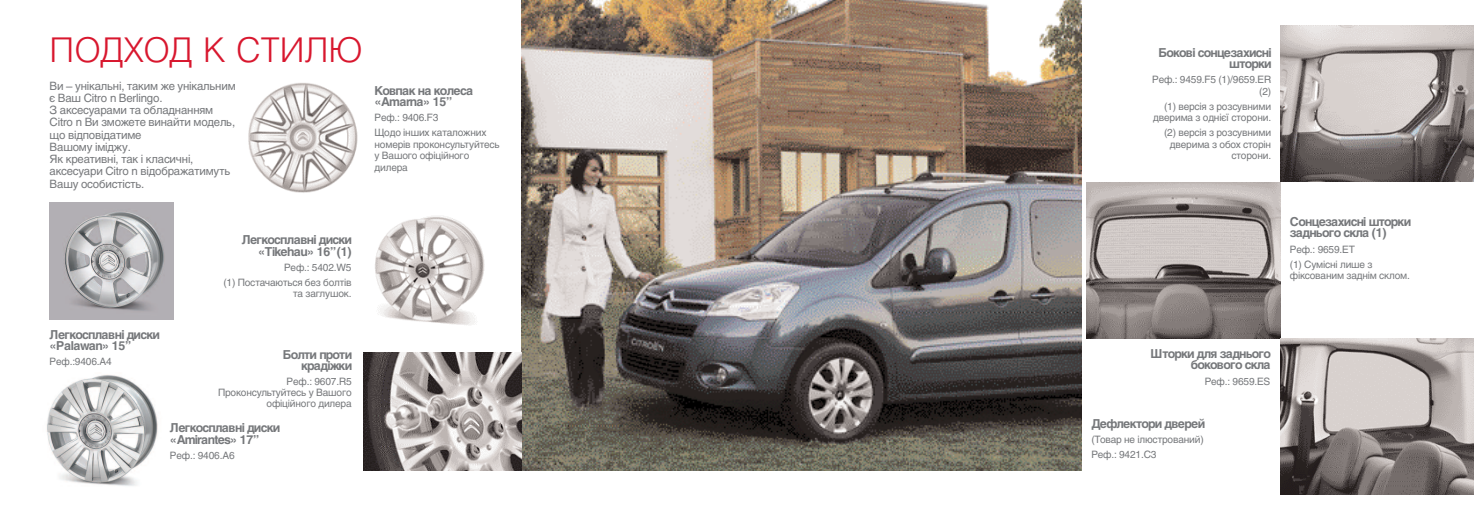
<style>
.page{position:relative;width:1474px;height:521px;background:#fff}
.page>*{position:absolute;margin:0;border:0;box-sizing:border-box;transform-origin:0 0}
.t1{font:300 34.12px "Helios";color:#d8172e}
.t2{font:700 12.25px/11.4px "Helios";letter-spacing:-.065em;color:#76787b}
.t3{font:11.38px/12.2px "Helios";letter-spacing:-.015em;color:#76787b}
.t4{font:10.06px/11.4px "Helios";letter-spacing:-.015em;color:#76787b;text-align:right}
</style>
<div class="page">
<img style="left:375px;top:216px;width:110px;height:109px">
<img style="left:50px;top:203px;width:124px;height:116px">
<img style="left:521px;top:0;width:560px;height:470px">
<img style="left:248px;top:83px;width:110px;height:110px">
<img style="left:47px;top:374px;width:111px;height:112px">
<img style="left:1086px;top:182px;width:194px;height:156px">
<img style="left:1280px;top:26px;width:193px;height:156px">
<img style="left:1280px;top:338px;width:193px;height:156px">
<img style="left:363px;top:353px;width:158px;height:117px">
<h1 class="t1" style="left:50px;top:37px;width:314px">ПОДХОД К СТИЛЮ</h1>
<p class="t3" style="left:50px;top:81px;width:188px">Ви – унікальні, таким же унікальним є Ваш Citro n Berlingo.<br>З аксесуарами та обладнанням<br>Citro n Ви зможете винайти модель, що відповідатиме<br>Вашому іміджу.<br>Як креативні, так і класичні, аксесуари Citro n відображатимуть<br>Вашу особистість.</p>
<p class="t2" style="left:374px;top:86px;width:100px">Ковпак на колеса «Amarna» 15”</p>
<p class="t4" style="left:374px;top:111px;width:113px;line-height:15.1px;text-align:left">Реф.: 9406.F3<br>Щодо інших каталожних</p>
<p class="t4" style="left:374px;top:139px;width:127px;text-align:left">номерів проконсультуйтесь у Вашого офіційного дилера</p>
<p class="t2" style="left:242px;top:235px;width:112px;text-align:right">Легкосплавні диски «Tikehau» 16”(1)</p>
<p class="t4" style="left:223px;top:260px;width:130px;line-height:15.1px">Реф.: 5402.W5<br>(1) Постачаються без болтів</p>
<p class="t4" style="left:293px;top:289px;width:60px">та заглушок.</p>
<p class="t2" style="left:50px;top:330px;width:112px;line-height:10.9px">Легкосплавні диски «Palawan» 15”</p>
<p class="t4" style="left:50px;top:356px;width:64px">Реф.:9406.A4</p>
<p class="t2" style="left:283px;top:350px;width:71px;text-align:right">Болти проти крадіжки</p>
<p class="t4" style="left:218px;top:377px;width:135px;line-height:10.9px">Реф.: 9607.R5<br>Проконсультуйтесь у Вашого офіційного дилера</p>
<p class="t2" style="left:170px;top:423px;width:112px">Легкосплавні диски «Amirantes» 17”</p>
<p class="t4" style="left:170px;top:450px;width:66px">Реф.: 9406.A6</p>
<p class="t2" style="left:1158px;top:48px;width:115px;text-align:right">Бокові сонцезахисні шторки</p>
<p class="t4" style="left:1152px;top:75px;width:121px">Реф.: 9459.F5 (1)/9659.ER (2)</p>
<p class="t4" style="left:1153px;top:101px;width:119px">(1) версія з розсувними дверима з однієї сторони.</p>
<p class="t4" style="left:1164px;top:128px;width:109px">(2) версія з розсувними дверима з обох сторін сторони.</p>
<p class="t2" style="left:1289px;top:217px;width:123px">Сонцезахисні шторки заднього скла (1)</p>
<p class="t4" style="left:1289px;top:242px;width:84px;line-height:15.1px;text-align:left">Реф.: 9659.ET<br>(1) Сумісні лише з</p>
<p class="t4" style="left:1289px;top:271px;width:122px">фіксованим заднім склом.</p>
<p class="t2" style="left:1150px;top:349px;width:122px;text-align:right">Шторки для заднього бокового скла</p>
<p class="t4" style="left:1204px;top:376px;width:67px">Реф.: 9659.ES</p>
<p class="t2" style="left:1091px;top:419px;width:115px">Дефлектори дверей</p>
<p class="t4" style="left:1091px;top:433px;width:114px;line-height:15.1px;text-align:left">(Товар не ілюстрований)<br>Реф.: 9421.C3</p>
</div>
